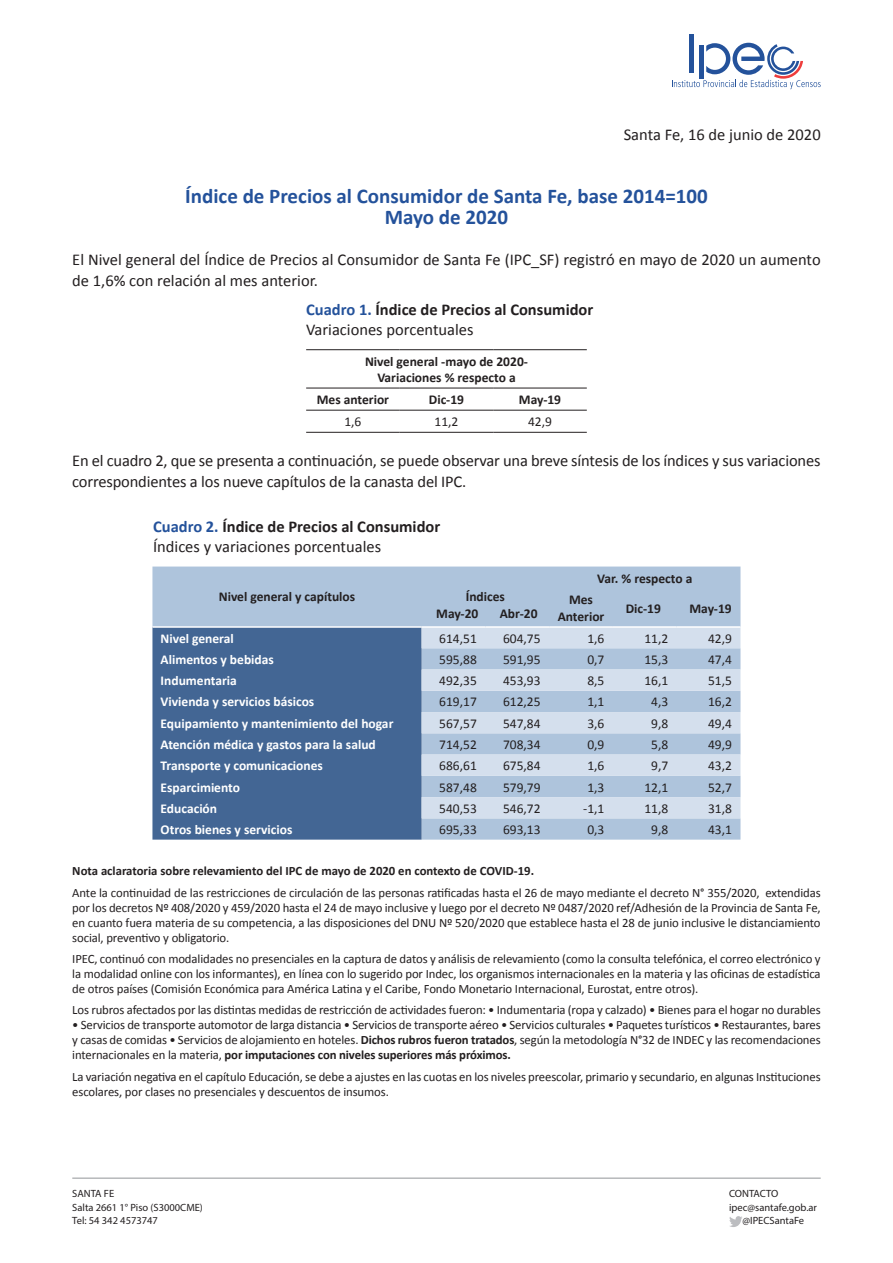
<style>
.page{position:relative;width:893px;height:1263px;background:#fff}
.page>*{position:absolute;margin:0;border:0;box-sizing:border-box;transform-origin:0 0}
.Título{font:700 21px "Calibri";color:#24529b}
.Texto{font:16.5px/21px "Calibri";letter-spacing:-.01em;color:#231f20}
.Cuadros{font:700 16.5px "Calibri";color:#231f20}
.Cuadros-2{font:16.5px "Calibri";color:#231f20}
.Fecha{font:16.5px "Calibri";color:#231f20}
.t1{font:13.5px "Calibri";color:#231f20}
.t2{font:700 13.5px "Calibri";color:#fff}
.t3{font:700 13.5px/16.2px "Calibri";color:#231f20;text-align:center}
.Texto-2{font:12.75px/15px "Calibri";letter-spacing:-.01em;color:#231f20;text-align:justify}
.Texto-3{font:700 12.75px "Calibri";color:#231f20}
.Normal__Web{font:10.5px "Myriad Pro";color:#231f20}
.s1{color:#24529b}
.s2{font-weight:700}
</style>
<div class="page">
<hr style="left:689px;top:34px;width:4px;height:39px;background:#24529b">
<svg style="left:672px;top:43px;width:149px;height:46px"></svg>
<svg style="left:729px;top:1216px;width:13px;height:11px"></svg>
<hr style="left:72px;top:1178px;width:749px;height:1px;background:#939598">
<hr style="left:306px;top:349px;width:94px;height:1px;background:#231f20">
<hr style="left:400px;top:349px;width:93px;height:1px;background:#231f20">
<hr style="left:493px;top:349px;width:94px;height:1px;background:#231f20">
<hr style="left:306px;top:388px;width:94px;height:1px;background:#231f20">
<hr style="left:400px;top:388px;width:93px;height:1px;background:#231f20">
<hr style="left:493px;top:388px;width:94px;height:1px;background:#231f20">
<hr style="left:306px;top:410px;width:94px;height:1px;background:#231f20">
<hr style="left:400px;top:410px;width:93px;height:1px;background:#231f20">
<hr style="left:493px;top:410px;width:94px;height:1px;background:#231f20">
<hr style="left:306px;top:432px;width:94px;height:1px;background:#231f20">
<hr style="left:400px;top:432px;width:93px;height:1px;background:#231f20">
<hr style="left:493px;top:432px;width:94px;height:1px;background:#231f20">
<div style="left:152px;top:566px;width:588px;height:274px;background:#aec4dc"></div>
<div style="left:152px;top:628px;width:270px;height:212px;background:#436694"></div>
<svg style="left:422px;top:628px;width:318px;height:190px;background:#c3d3e5"></svg>
<hr style="left:152px;top:626px;width:270px;height:2px;background:#fff">
<hr style="left:422px;top:626px;width:63px;height:2px;background:#fff">
<hr style="left:485px;top:626px;width:64px;height:2px;background:#fff">
<hr style="left:549px;top:626px;width:64px;height:2px;background:#fff">
<hr style="left:613px;top:626px;width:64px;height:2px;background:#fff">
<hr style="left:677px;top:626px;width:63px;height:2px;background:#fff">
<p class="Fecha" style="left:624px;top:124px;width:198px">Santa Fe, 16 de junio de 2020</p>
<p class="Título" style="left:185px;top:183px;width:524px">Índice de Precios al Consumidor de Santa Fe, base 2014=100</p>
<p class="Título" style="left:385px;top:204px;width:125px">Mayo de 2020</p>
<p class="Texto" style="left:72px;top:249px;width:750px">El Nivel general del Índice de Precios al Consumidor de Santa Fe (IPC_SF) registró en mayo de 2020 un aumento de 1,6% con relación al mes anterior.</p>
<p class="Cuadros" style="left:306px;top:299px;width:289px"><span class="s1">Cuadro 1.</span> Índice de Precios al Consumidor</p>
<p class="Cuadros-2" style="left:306px;top:319px;width:169px">Variaciones porcentuales</p>
<p class="t3" style="left:365px;top:353px;width:164px">Nivel general -mayo de 2020-</p>
<p class="t3" style="left:377px;top:369px;width:140px">Variaciones % respecto a</p>
<p class="t3" style="left:317px;top:392px;width:74px">Mes anterior</p>
<p class="t3" style="left:429px;top:392px;width:37px">Dic-19</p>
<p class="t3" style="left:519px;top:392px;width:44px">May-19</p>
<p class="t1" style="left:344px;top:413px;width:19px">1,6</p>
<p class="t1" style="left:435px;top:413px;width:25px">11,2</p>
<p class="t1" style="left:528px;top:413px;width:25px">42,9</p>
<p class="Texto" style="left:72px;top:450px;width:750px">En el cuadro 2, que se presenta a continuación, se puede observar una breve síntesis de los índices y sus variaciones correspondientes a los nueve capítulos de la canasta del IPC.</p>
<p class="Cuadros" style="left:153px;top:516px;width:289px"><span class="s1">Cuadro 2.</span> Índice de Precios al Consumidor</p>
<p class="Cuadros-2" style="left:153px;top:536px;width:230px">Índices y variaciones porcentuales</p>
<p class="t3" style="left:219px;top:589px;width:138px">Nivel general y capítulos</p>
<p class="t3" style="left:466px;top:589px;width:41px">Índices</p>
<p class="t3" style="left:436px;top:605px;width:44px">May-20</p>
<p class="t3" style="left:500px;top:605px;width:39px">Abr-20</p>
<p class="t3" style="left:597px;top:570px;width:97px">Var. % respecto a</p>
<p class="t3" style="left:558px;top:592px;width:48px">Mes<br>Anterior</p>
<p class="t3" style="left:626px;top:600px;width:37px">Dic-19</p>
<p class="t3" style="left:689px;top:600px;width:44px">May-19</p>
<p class="t2" style="left:161px;top:630px;width:75px">Nivel general</p>
<p class="t1" style="left:439px;top:630px;width:39px">614,51</p>
<p class="t1" style="left:503px;top:630px;width:39px">604,75</p>
<p class="t1" style="left:587px;top:630px;width:19px">1,6</p>
<p class="t1" style="left:644px;top:630px;width:25px">11,2</p>
<p class="t1" style="left:708px;top:630px;width:25px">42,9</p>
<p class="t2" style="left:161px;top:651px;width:115px">Alimentos y bebidas</p>
<p class="t1" style="left:439px;top:651px;width:39px">595,88</p>
<p class="t1" style="left:503px;top:651px;width:39px">591,95</p>
<p class="t1" style="left:587px;top:651px;width:19px">0,7</p>
<p class="t1" style="left:644px;top:651px;width:25px">15,3</p>
<p class="t1" style="left:708px;top:651px;width:25px">47,4</p>
<p class="t2" style="left:161px;top:672px;width:78px">Indumentaria</p>
<p class="t1" style="left:439px;top:672px;width:39px">492,35</p>
<p class="t1" style="left:503px;top:672px;width:39px">453,93</p>
<p class="t1" style="left:587px;top:672px;width:19px">8,5</p>
<p class="t1" style="left:644px;top:672px;width:25px">16,1</p>
<p class="t1" style="left:708px;top:672px;width:25px">51,5</p>
<p class="t2" style="left:161px;top:693px;width:155px">Vivienda y servicios básicos</p>
<p class="t1" style="left:439px;top:693px;width:39px">619,17</p>
<p class="t1" style="left:503px;top:693px;width:39px">612,25</p>
<p class="t1" style="left:587px;top:693px;width:19px">1,1</p>
<p class="t1" style="left:651px;top:693px;width:19px">4,3</p>
<p class="t1" style="left:708px;top:693px;width:25px">16,2</p>
<p class="t2" style="left:161px;top:715px;width:234px">Equipamiento y mantenimiento del hogar</p>
<p class="t1" style="left:439px;top:715px;width:39px">567,57</p>
<p class="t1" style="left:503px;top:715px;width:39px">547,84</p>
<p class="t1" style="left:587px;top:715px;width:19px">3,6</p>
<p class="t1" style="left:651px;top:715px;width:19px">9,8</p>
<p class="t1" style="left:708px;top:715px;width:25px">49,4</p>
<p class="t2" style="left:161px;top:736px;width:217px">Atención médica y gastos para la salud</p>
<p class="t1" style="left:439px;top:736px;width:39px">714,52</p>
<p class="t1" style="left:503px;top:736px;width:39px">708,34</p>
<p class="t1" style="left:587px;top:736px;width:19px">0,9</p>
<p class="t1" style="left:651px;top:736px;width:19px">5,8</p>
<p class="t1" style="left:708px;top:736px;width:25px">49,9</p>
<p class="t2" style="left:161px;top:757px;width:164px">Transporte y comunicaciones</p>
<p class="t1" style="left:439px;top:757px;width:39px">686,61</p>
<p class="t1" style="left:503px;top:757px;width:39px">675,84</p>
<p class="t1" style="left:587px;top:757px;width:19px">1,6</p>
<p class="t1" style="left:651px;top:757px;width:19px">9,7</p>
<p class="t1" style="left:708px;top:757px;width:25px">43,2</p>
<p class="t2" style="left:161px;top:778px;width:81px">Esparcimiento</p>
<p class="t1" style="left:439px;top:778px;width:39px">587,48</p>
<p class="t1" style="left:503px;top:778px;width:39px">579,79</p>
<p class="t1" style="left:587px;top:778px;width:19px">1,3</p>
<p class="t1" style="left:644px;top:778px;width:25px">12,1</p>
<p class="t1" style="left:708px;top:778px;width:25px">52,7</p>
<p class="t2" style="left:161px;top:800px;width:58px">Educación</p>
<p class="t1" style="left:439px;top:800px;width:39px">540,53</p>
<p class="t1" style="left:503px;top:800px;width:39px">546,72</p>
<p class="t1" style="left:583px;top:800px;width:23px">-1,1</p>
<p class="t1" style="left:644px;top:800px;width:25px">11,8</p>
<p class="t1" style="left:708px;top:800px;width:25px">31,8</p>
<p class="t2" style="left:161px;top:821px;width:133px">Otros bienes y servicios</p>
<p class="t1" style="left:439px;top:821px;width:39px">695,33</p>
<p class="t1" style="left:503px;top:821px;width:39px">693,13</p>
<p class="t1" style="left:587px;top:821px;width:19px">0,3</p>
<p class="t1" style="left:651px;top:821px;width:19px">9,8</p>
<p class="t1" style="left:708px;top:821px;width:25px">43,1</p>
<p class="Texto-3" style="left:72px;top:863px;width:463px">Nota aclaratoria sobre relevamiento del IPC de mayo de 2020 en contexto de COVID-19.</p>
<p class="Texto-2" style="left:72px;top:885px;width:750px">Ante la continuidad de las restricciones de circulación de las personas ratificadas hasta el 26 de mayo mediante el decreto N° 355/2020, extendidas por los decretos Nº 408/2020 y 459/2020 hasta el 24 de mayo inclusive y luego por el decreto Nº 0487/2020 ref/Adhesión de la Provincia de Santa Fe, en cuanto fuera materia de su competencia, a las disposiciones del DNU Nº 520/2020 que establece hasta el 28 de junio inclusive le distanciamiento social, preventivo y obligatorio.</p>
<p class="Texto-2" style="left:72px;top:951px;width:750px">IPEC, continuó con modalidades no presenciales en la captura de datos y análisis de relevamiento (como la consulta telefónica, el correo electrónico y la modalidad online con los informantes), en línea con lo sugerido por Indec, los organismos internacionales en la materia y las oficinas de estadística de otros países (Comisión Económica para América Latina y el Caribe, Fondo Monetario Internacional, Eurostat, entre otros).</p>
<p class="Texto-2" style="left:72px;top:1002px;width:750px">Los rubros afectados por las distintas medidas de restricción de actividades fueron: • Indumentaria (ropa y calzado) • Bienes para el hogar no durables</p>
<p class="Texto-2" style="left:72px;top:1017px;width:750px">• Servicios de transporte automotor de larga distancia • Servicios de transporte aéreo • Servicios culturales • Paquetes turísticos • Restaurantes, bares y casas de comidas • Servicios de alojamiento en hoteles. <span class="s2">Dichos rubros fueron tratados</span>, según la metodología N°32 de INDEC y las recomendaciones internacionales en la materia, <span class="s2">por imputaciones con niveles superiores más próximos.</span></p>
<p class="Texto-2" style="left:72px;top:1069px;width:750px">La variación negativa en el capítulo Educación, se debe a ajustes en las cuotas en los niveles preescolar, primario y secundario, en algunas Instituciones escolares, por clases no presenciales y descuentos de insumos.</p>
<p class="Normal__Web" style="left:72px;top:1187px;width:43px">SANTA FE</p>
<p class="Normal__Web" style="left:72px;top:1201px;width:132px">Salta 2661 1° Piso (S3000CME)</p>
<p class="Normal__Web" style="left:72px;top:1214px;width:87px">Tel: 54 342 4573747</p>
<p class="Normal__Web" style="left:729px;top:1187px;width:51px">CONTACTO</p>
<p class="Normal__Web" style="left:729px;top:1201px;width:89px">ipec@santafe.gob.ar</p>
<p class="Normal__Web" style="left:742px;top:1214px;width:63px">@IPECSantaFe</p>
</div>
